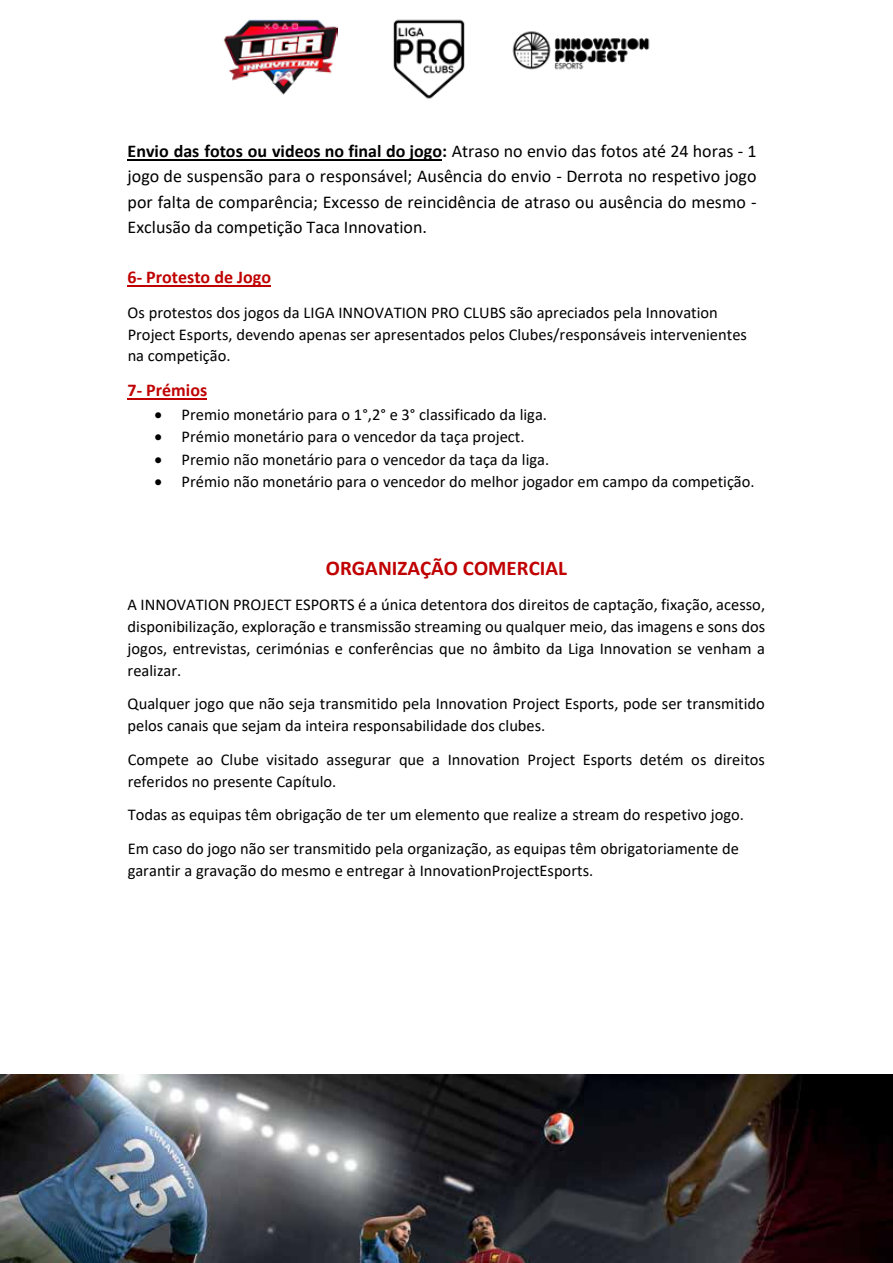
<style>
.page{position:relative;width:893px;height:1263px;background:#fff}
.page>*{position:absolute;margin:0;border:0;box-sizing:border-box;transform-origin:0 0}
.t1{font:700 21px "Calibri";color:#c00000}
.t2{font:18px/25.2px "Calibri";color:#000;text-align:justify}
.t3{font:700 18px "Calibri";color:#c00000}
.t4{font:16.5px/21.8px "Calibri";color:#000}
.s1{font-weight:700}
</style>
<div class="page">
<img style="left:512px;top:31px;width:138px;height:39px">
<img style="left:223px;top:19px;width:115px;height:76px">
<img style="left:393px;top:19px;width:72px;height:80px">
<img style="left:0;top:1074px;width:893px;height:189px">
<hr style="left:128px;top:159px;width:314px;height:1px;background:#000">
<hr style="left:128px;top:286px;width:143px;height:1px;background:#c00000">
<hr style="left:128px;top:398px;width:79px;height:2px;background:#c00000">
<p class="t2" style="left:128px;top:138px;width:631px"><span class="s1">Envio das fotos ou videos no final do jogo:</span> Atraso no envio das fotos até 24 horas - 1 jogo de suspensão para o responsável; Ausência do envio - Derrota no respetivo jogo por falta de comparência; Excesso de reincidência de atraso ou ausência do mesmo - Exclusão da competição Taca Innovation.</p>
<p class="t3" style="left:128px;top:265px;width:145px">6- Protesto de Jogo</p>
<p class="t4" style="left:128px;top:301px;width:621px">Os protestos dos jogos da LIGA INNOVATION PRO CLUBS são apreciados pela Innovation<br>Project Esports, devendo apenas ser apresentados pelos Clubes/responsáveis intervenientes na competição.</p>
<p class="t3" style="left:128px;top:378px;width:81px">7- Prémios</p>
<p class="t4" style="left:155px;top:403px;width:394px">• Premio monetário para o 1°,2° e 3° classificado da liga.</p>
<p class="t4" style="left:155px;top:425px;width:371px">• Prémio monetário para o vencedor da taça project.</p>
<p class="t4" style="left:155px;top:448px;width:396px">• Premio não monetário para o vencedor da taça da liga.</p>
<p class="t4" style="left:155px;top:471px;width:602px">• Prémio não monetário para o vencedor do melhor jogador em campo da competição.</p>
<p class="t1" style="left:326px;top:553px;width:243px">ORGANIZAÇÃO COMERCIAL</p>
<p class="t4" style="left:128px;top:594px;width:639px;text-align:justify">A INNOVATION PROJECT ESPORTS é a única detentora dos direitos de captação, fixação, acesso, disponibilização, exploração e transmissão streaming ou qualquer meio, das imagens e sons dos jogos, entrevistas, cerimónias e conferências que no âmbito da Liga Innovation se venham a realizar.</p>
<p class="t4" style="left:128px;top:692px;width:639px">Qualquer jogo que não seja transmitido pela Innovation Project Esports, pode ser transmitido pelos canais que sejam da inteira responsabilidade dos clubes.</p>
<p class="t4" style="left:128px;top:748px;width:639px">Compete ao Clube visitado assegurar que a Innovation Project Esports detém os direitos referidos no presente Capítulo.</p>
<p class="t4" style="left:128px;top:797px;width:618px;line-height:33.8px">Todas as equipas têm obrigação de ter um elemento que realize a stream do respetivo jogo.<br>Em caso do jogo não ser transmitido pela organização, as equipas têm obrigatoriamente de</p>
<p class="t4" style="left:128px;top:859px;width:467px">garantir a gravação do mesmo e entregar à InnovationProjectEsports.</p>
</div>
